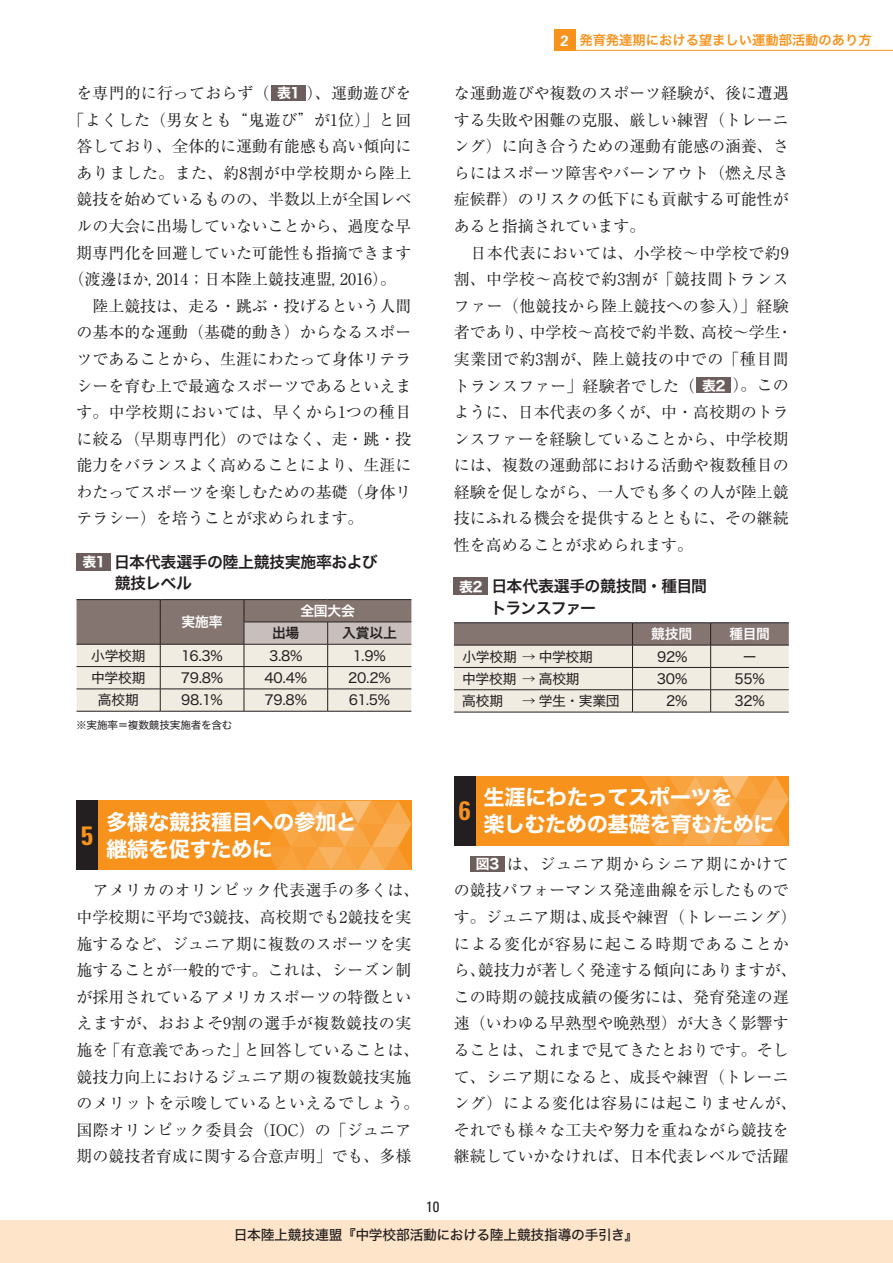
<style>
.page{position:relative;width:893px;height:1263px;background:#fff}
.page>*{position:absolute;margin:0;border:0;box-sizing:border-box;transform-origin:0 0}
.t1{font:700 condensed 26.55px "Univers";color:#f7931d}
.t2{font:21.3px/26.5px "Hira Kaku Std N W7";letter-spacing:-.025em;color:#fff}
.t3{font:15.9px/26.5px "Ryumin Pro";color:#231f20}
.t4{font:15.9px "Ryumin Pro";letter-spacing:.03em;color:#231f20}
.t5{font:15.9px/21.3px "Hira Kaku Std N W6";letter-spacing:-.03em;color:#231f20}
.t6{font:condensed 14.85px "Univers";color:#231f20}
.t7{font:13.8px "Hira Kaku Std N W4";letter-spacing:-.02em;color:#231f20}
.t8{font:13.8px "Hira Kaku Std N W5";letter-spacing:-.02em;color:#231f20}
.t9{font:13.8px "Hira Kaku Std N W6";letter-spacing:-.015em;color:#fff}
.t10{font:13.8px "Hira Kaku Std N W6";letter-spacing:-.015em;color:#231f20}
.t11{font:13.35px "Hira Kaku Std N W6";color:#f7931d}
.t12{font:10.65px "Hira Kaku Std N W4";letter-spacing:-.015em;color:#231f20}
.s1{font-family:"Hira Kaku Std N W7";font-size:13.8px;color:#fff}
.s2{font-family:"Univers";font-weight:700;font-size:14.85px;color:#fff}
</style>
<div class="page">
<div style="left:0;top:1220px;width:893px;height:43px;background:#fee5ca"></div>
<div style="left:554px;top:29px;width:21px;height:22px;background:#f7931d"></div>
<hr style="left:554px;top:50px;width:339px;height:1px;background:#f7931d">
<div style="left:697px;top:377px;width:34px;height:16px;background:#6b5e5c"></div>
<div style="left:475px;top:776px;width:314px;height:69px;background:#f7931d"></div>
<div style="left:454px;top:776px;width:21px;height:69px;background:#231f20"></div>
<svg style="left:642px;top:776px;width:147px;height:69px"></svg>
<div style="left:471px;top:856px;width:34px;height:16px;background:#6b5e5c"></div>
<div style="left:271px;top:85px;width:34px;height:16px;background:#6b5e5c"></div>
<div style="left:98px;top:801px;width:313px;height:69px;background:#f7931d"></div>
<div style="left:77px;top:801px;width:21px;height:69px;background:#231f20"></div>
<svg style="left:265px;top:801px;width:146px;height:69px;background:#f7a441"></svg>
<div style="left:77px;top:553px;width:34px;height:18px;background:#6b5e5c"></div>
<hr style="left:77px;top:599px;width:83px;height:1px;background:#231f20">
<hr style="left:160px;top:599px;width:84px;height:1px;background:#231f20">
<hr style="left:244px;top:599px;width:84px;height:1px;background:#231f20">
<hr style="left:328px;top:599px;width:83px;height:1px;background:#231f20">
<svg style="left:77px;top:600px;width:334px;height:111px;background:#c4bcb5"></svg>
<hr style="left:77px;top:711px;width:83px;height:1px;background:#231f20">
<hr style="left:160px;top:711px;width:84px;height:1px;background:#231f20">
<hr style="left:244px;top:711px;width:84px;height:1px;background:#231f20">
<hr style="left:328px;top:711px;width:83px;height:1px;background:#231f20">
<div style="left:454px;top:577px;width:34px;height:18px;background:#6b5e5c"></div>
<hr style="left:454px;top:622px;width:178px;height:1px;background:#231f20">
<hr style="left:632px;top:622px;width:79px;height:1px;background:#231f20">
<hr style="left:711px;top:622px;width:78px;height:1px;background:#231f20">
<svg style="left:454px;top:623px;width:335px;height:89px;background:#cdc5bd"></svg>
<hr style="left:454px;top:712px;width:178px;height:1px;background:#231f20">
<hr style="left:632px;top:712px;width:79px;height:1px;background:#231f20">
<hr style="left:711px;top:712px;width:78px;height:1px;background:#231f20">
<p class="t3" style="left:77px;top:79px;width:336px">を専門的に行っておらず（<span class="s1">表1</span> ）、運動遊びを</p>
<p class="t4" style="left:69px;top:107px;width:344px">「よくした（男女とも“鬼遊び”が1位）」と回</p>
<p class="t3" style="left:77px;top:132px;width:336px">答しており、全体的に運動有能感も高い傾向に</p>
<p class="t4" style="left:77px;top:160px;width:336px">ありました。また、約8割が中学校期から陸上</p>
<p class="t3" style="left:77px;top:185px;width:336px">競技を始めているものの、半数以上が全国レベ</p>
<p class="t3" style="left:77px;top:212px;width:336px">ルの大会に出場していないことから、過度な早</p>
<p class="t3" style="left:77px;top:238px;width:336px">期専門化を回避していた可能性も指摘できます</p>
<p class="t3" style="left:69px;top:265px;width:329px">（渡邊ほか, 2014；日本陸上競技連盟, 2016）。</p>
<p class="t3" style="left:77px;top:291px;width:336px">　陸上競技は、走る・跳ぶ・投げるという人間</p>
<p class="t3" style="left:77px;top:318px;width:336px">の基本的な運動（基礎的動き）からなるスポー</p>
<p class="t3" style="left:77px;top:345px;width:336px">ツであることから、生涯にわたって身体リテラ</p>
<p class="t3" style="left:77px;top:371px;width:336px">シーを育む上で最適なスポーツであるといえま</p>
<p class="t4" style="left:77px;top:400px;width:336px">す。中学校期においては、早くから1つの種目</p>
<p class="t3" style="left:77px;top:424px;width:336px">に絞る（早期専門化）のではなく、走・跳・投</p>
<p class="t3" style="left:77px;top:451px;width:336px">能力をバランスよく高めることにより、生涯に</p>
<p class="t3" style="left:77px;top:477px;width:336px">わたってスポーツを楽しむための基礎（身体リ</p>
<p class="t3" style="left:77px;top:504px;width:289px">テラシー）を培うことが求められます。</p>
<p class="t5" style="left:115px;top:552px;width:264px;text-indent:-32px"><span class="s1">表1</span> 日本代表選手の陸上競技実施率および競技レベル</p>
<p class="t9" style="left:182px;top:611px;width:43px">実施率</p>
<p class="t9" style="left:300px;top:600px;width:56px">全国大会</p>
<p class="t10" style="left:272px;top:622px;width:29px">出場</p>
<p class="t10" style="left:342px;top:622px;width:56px">入賞以上</p>
<p class="t7" style="left:91px;top:645px;width:56px">小学校期</p>
<p class="t7" style="left:181px;top:645px;width:43px">16.3%</p>
<p class="t7" style="left:269px;top:645px;width:35px">3.8%</p>
<p class="t7" style="left:353px;top:645px;width:34px">1.9%</p>
<p class="t7" style="left:91px;top:667px;width:56px">中学校期</p>
<p class="t7" style="left:181px;top:667px;width:44px">79.8%</p>
<p class="t7" style="left:264px;top:667px;width:44px">40.4%</p>
<p class="t7" style="left:348px;top:667px;width:44px">20.2%</p>
<p class="t7" style="left:98px;top:690px;width:42px">高校期</p>
<p class="t7" style="left:181px;top:690px;width:43px">98.1%</p>
<p class="t7" style="left:265px;top:690px;width:44px">79.8%</p>
<p class="t7" style="left:349px;top:690px;width:43px">61.5%</p>
<p class="t12" style="left:76px;top:717px;width:158px">※実施率＝複数競技実施者を含む</p>
<p class="t11" style="left:560px;top:30px;width:313px"><span class="s2">2</span> 発育発達期における望ましい運動部活動のあり方</p>
<p class="t3" style="left:454px;top:79px;width:340px">な運動遊びや複数のスポーツ経験が、後に遭遇する失敗や困難の克服、厳しい練習（トレーニング）に向き合うための運動有能感の涵養、さらにはスポーツ障害やバーンアウト（燃え尽き症候群）のリスクの低下にも貢献する可能性があると指摘されています。<br>　日本代表においては、小学校〜中学校で約9割、中学校〜高校で約3割が「競技間トランスファー（他競技から陸上競技への参入）」経験者であり、中学校〜高校で約半数、高校〜学生・実業団で約3割が、陸上競技の中での「種目間トランスファー」経験者でした（<span class="s1">表2</span> ）。このように、日本代表の多くが、中・高校期のトランスファーを経験していることから、中学校期には、複数の運動部における活動や複数種目の経験を促しながら、一人でも多くの人が陸上競技にふれる機会を提供するとともに、その継続性を高めることが求められます。</p>
<p class="t5" style="left:491px;top:576px;width:218px;text-indent:-32px"><span class="s1">表2</span> 日本代表選手の競技間・種目間トランスファー</p>
<p class="t9" style="left:651px;top:623px;width:42px">競技間</p>
<p class="t9" style="left:730px;top:623px;width:42px">種目間</p>
<p class="t7" style="left:462px;top:646px;width:132px">小学校期 → 中学校期</p>
<p class="t7" style="left:657px;top:646px;width:32px">92%</p>
<p class="t7" style="left:743px;top:646px;width:15px">ー</p>
<p class="t7" style="left:462px;top:668px;width:119px">中学校期 → 高校期</p>
<p class="t7" style="left:657px;top:668px;width:32px">30%</p>
<p class="t7" style="left:734px;top:668px;width:32px">55%</p>
<p class="t7" style="left:462px;top:690px;width:42px">高校期</p>
<p class="t7" style="left:522px;top:690px;width:99px">→ 学生・実業団</p>
<p class="t7" style="left:666px;top:690px;width:23px">2%</p>
<p class="t7" style="left:734px;top:690px;width:32px">32%</p>
<h2 class="t2" style="left:106px;top:810px;width:252px">多様な競技種目への参加と継続を促すために</h2>
<h1 class="t1" style="left:81px;top:819px;width:13px">5</h1>
<p class="t3" style="left:77px;top:876px;width:344px">　アメリカのオリンピック代表選手の多くは、中学校期に平均で3競技、高校期でも2競技を実施するなど、ジュニア期に複数のスポーツを実施することが一般的です。これは、シーズン制が採用されているアメリカスポーツの特徴といえますが、おおよそ9割の選手が複数競技の実施を「有意義であった」と回答していることは、競技力向上におけるジュニア期の複数競技実施のメリットを示唆しているといえるでしょう。国際オリンピック委員会（IOC）の「ジュニア期の競技者育成に関する合意声明」でも、多様</p>
<p class="t6" style="left:426px;top:1197px;width:15px">10</p>
<h2 class="t2" style="left:484px;top:785px;width:292px">生涯にわたってスポーツを<br>楽しむための基礎を育むために</h2>
<h1 class="t1" style="left:459px;top:794px;width:13px">6</h1>
<p class="t3" style="left:454px;top:849px;width:344px;text-indent:22px"><span class="s1">図3</span> は、ジュニア期からシニア期にかけての競技パフォーマンス発達曲線を示したものです。ジュニア期は、成長や練習（トレーニング）による変化が容易に起こる時期であることから、競技力が著しく発達する傾向にありますが、この時期の競技成績の優劣には、発育発達の遅速（いわゆる早熟型や晩熟型）が大きく影響することは、これまで見てきたとおりです。そして、シニア期になると、成長や練習（トレーニング）による変化は容易には起こりませんが、それでも様々な工夫や努力を重ねながら競技を継続していかなければ、日本代表レベルで活躍</p>
<p class="t8" style="left:234px;top:1224px;width:406px">日本陸上競技連盟『中学校部活動における陸上競技指導の手引き』</p>
</div>
